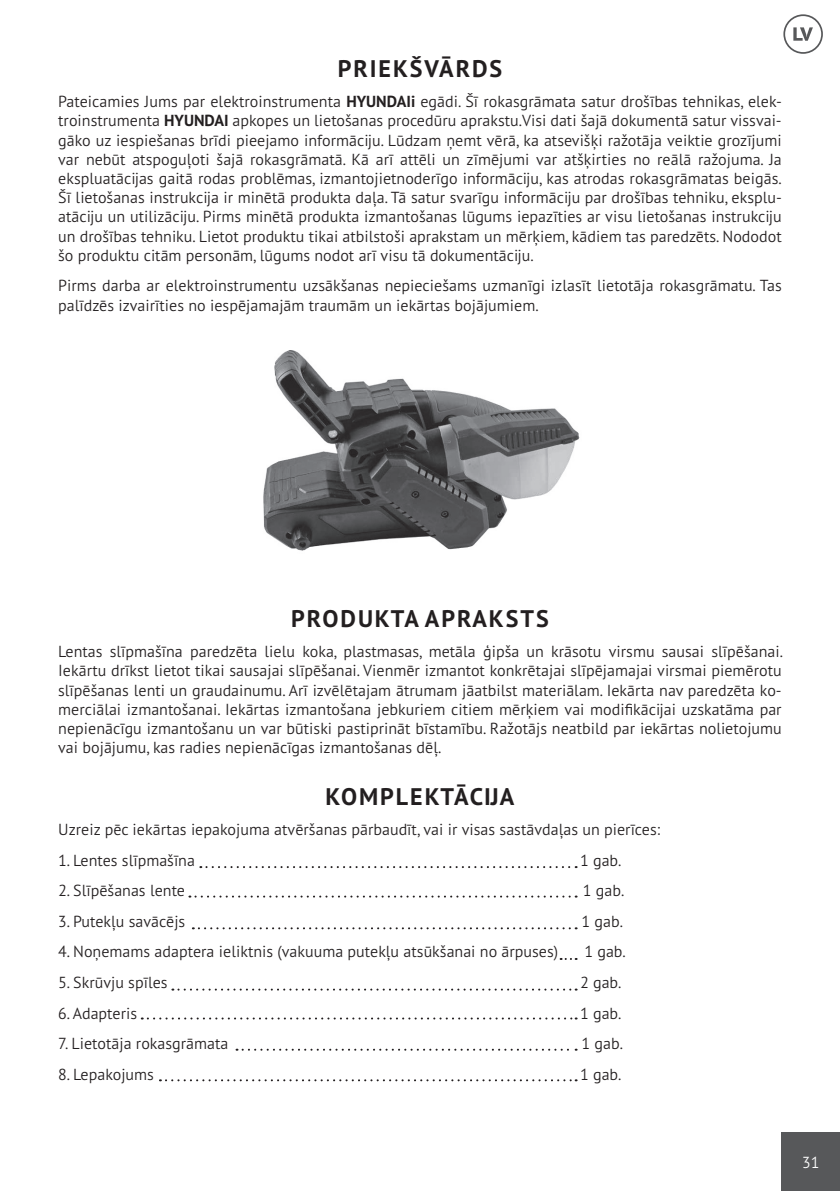
<style>
.page{position:relative;width:840px;height:1191px;background:#fff}
.page>*{position:absolute;margin:0;border:0;box-sizing:border-box;transform-origin:0 0}
.t1{font:700 24px "PT Sans Pro";letter-spacing:.08em;color:#231f20}
.t2{font:300 16px/19.2px "PT Sans Pro";color:#231f20;text-align:justify}
.t3{font:300 16px "PT Sans Pro";color:#fff}
.s1{font-weight:700}
</style>
<div class="page">
<div style="left:781px;top:1133px;width:58px;height:58px;background:#57585a"></div>
<svg style="left:783px;top:14px;width:39px;height:40px"></svg>
<svg style="left:200px;top:866px;width:376px;height:2px"></svg>
<svg style="left:189px;top:895px;width:387px;height:2px"></svg>
<svg style="left:193px;top:927px;width:383px;height:2px"></svg>
<svg style="left:172px;top:988px;width:404px;height:2px"></svg>
<svg style="left:142px;top:1017px;width:434px;height:2px"></svg>
<svg style="left:236px;top:1048px;width:340px;height:2px"></svg>
<svg style="left:160px;top:1079px;width:416px;height:2px"></svg>
<svg style="left:560px;top:958px;width:16px;height:2px"></svg>
<img style="left:263px;top:350px;width:317px;height:201px">
<h1 class="t1" style="left:337px;top:52px;width:166px">PRIEKŠVĀRDS</h1>
<p class="t2" style="left:58px;top:92px;width:724px">Pateicamies Jums par elektroinstrumenta <span class="s1">HYUNDAII</span> egādi. Šī rokasgrāmata satur drošības tehnikas, elek&shy;troinstrumenta <span class="s1">HYUNDAI</span> apkopes un lietošanas procedūru aprakstu.Visi dati šajā dokumentā satur vissvai&shy;gāko uz iespiešanas brīdi pieejamo informāciju. Lūdzam ņemt vērā, ka atsevišķi ražotāja veiktie grozījumi var nebūt atspoguļoti šajā rokasgrāmatā. Kā arī attēli un zīmējumi var atšķirties no reālā ražojuma. Ja ekspluatācijas gaitā rodas problēmas, izmantojietnoderīgo informāciju, kas atrodas rokasgrāmatas beigās.<br>Šī lietošanas instrukcija ir minētā produkta daļa. Tā satur svarīgu informāciju par drošības tehniku, eksplu&shy;atāciju un utilizāciju. Pirms minētā produkta izmantošanas lūgums iepazīties ar visu lietošanas instrukciju un drošības tehniku. Lietot produktu tikai atbilstoši aprakstam un mērķiem, kādiem tas paredzēts. Nododot šo produktu citām personām, lūgums nodot arī visu tā dokumentāciju.</p>
<p class="t2" style="left:58px;top:276px;width:724px">Pirms darba ar elektroinstrumentu uzsākšanas nepieciešams uzmanīgi izlasīt lietotāja rokasgrāmatu. Tas palīdzēs izvairīties no iespējamajām traumām un iekārtas bojājumiem.</p>
<h1 class="t1" style="left:291px;top:602px;width:259px">PRODUKTA APRAKSTS</h1>
<p class="t2" style="left:58px;top:641px;width:725px">Lentas slīpmašīna paredzēta lielu koka, plastmasas, metāla ģipša un krāsotu virsmu sausai slīpēšanai.<br>Iekārtu drīkst lietot tikai sausajai slīpēšanai. Vienmēr izmantot konkrētajai slīpējamajai virsmai piemērotu slīpēšanas lenti un graudainumu. Arī izvēlētajam ātrumam jāatbilst materiālam. Iekārta nav paredzēta ko&shy;merciālai izmantošanai. Iekārtas izmantošana jebkuriem citiem mērķiem vai modifikācijai uzskatāma par nepienācīgu izmantošanu un var būtiski pastiprināt bīstamību. Ražotājs neatbild par iekārtas nolietojumu vai bojājumu, kas radies nepienācīgas izmantošanas dēļ.</p>
<h1 class="t1" style="left:325px;top:780px;width:190px">KOMPLEKTĀCIJA</h1>
<p class="t2" style="left:58px;top:819px;width:603px">Uzreiz pēc iekārtas iepakojuma atvēršanas pārbaudīt, vai ir visas sastāvdaļas un pierīces:</p>
<p class="t2" style="left:58px;top:850px;width:138px">1. Lentes slīpmašīna</p>
<p class="t2" style="left:579px;top:850px;width:43px">1 gab.</p>
<p class="t2" style="left:58px;top:880px;width:128px">2. Slīpēšanas lente</p>
<p class="t2" style="left:582px;top:880px;width:43px">1 gab.</p>
<p class="t2" style="left:58px;top:911px;width:128px">3. Putekļu savācējs</p>
<p class="t2" style="left:581px;top:911px;width:43px">1 gab.</p>
<p class="t2" style="left:58px;top:941px;width:501px">4. Noņemams adaptera ieliktnis (vakuuma putekļu atsūkšanai no ārpuses)</p>
<p class="t2" style="left:584px;top:941px;width:43px">1 gab.</p>
<p class="t2" style="left:58px;top:972px;width:111px">5. Skrūvju spīles</p>
<p class="t2" style="left:579px;top:972px;width:43px">2 gab.</p>
<p class="t2" style="left:58px;top:1002px;width:80px">6. Adapteris</p>
<p class="t2" style="left:579px;top:1002px;width:43px">1 gab.</p>
<p class="t2" style="left:58px;top:1033px;width:172px">7. Lietotāja rokasgrāmata</p>
<p class="t2" style="left:581px;top:1033px;width:43px">1 gab.</p>
<p class="t2" style="left:58px;top:1064px;width:97px">8. Lepakojums</p>
<p class="t2" style="left:579px;top:1064px;width:43px">1 gab.</p>
<p class="t3" style="left:801px;top:1152px;width:19px">31</p>
</div>
